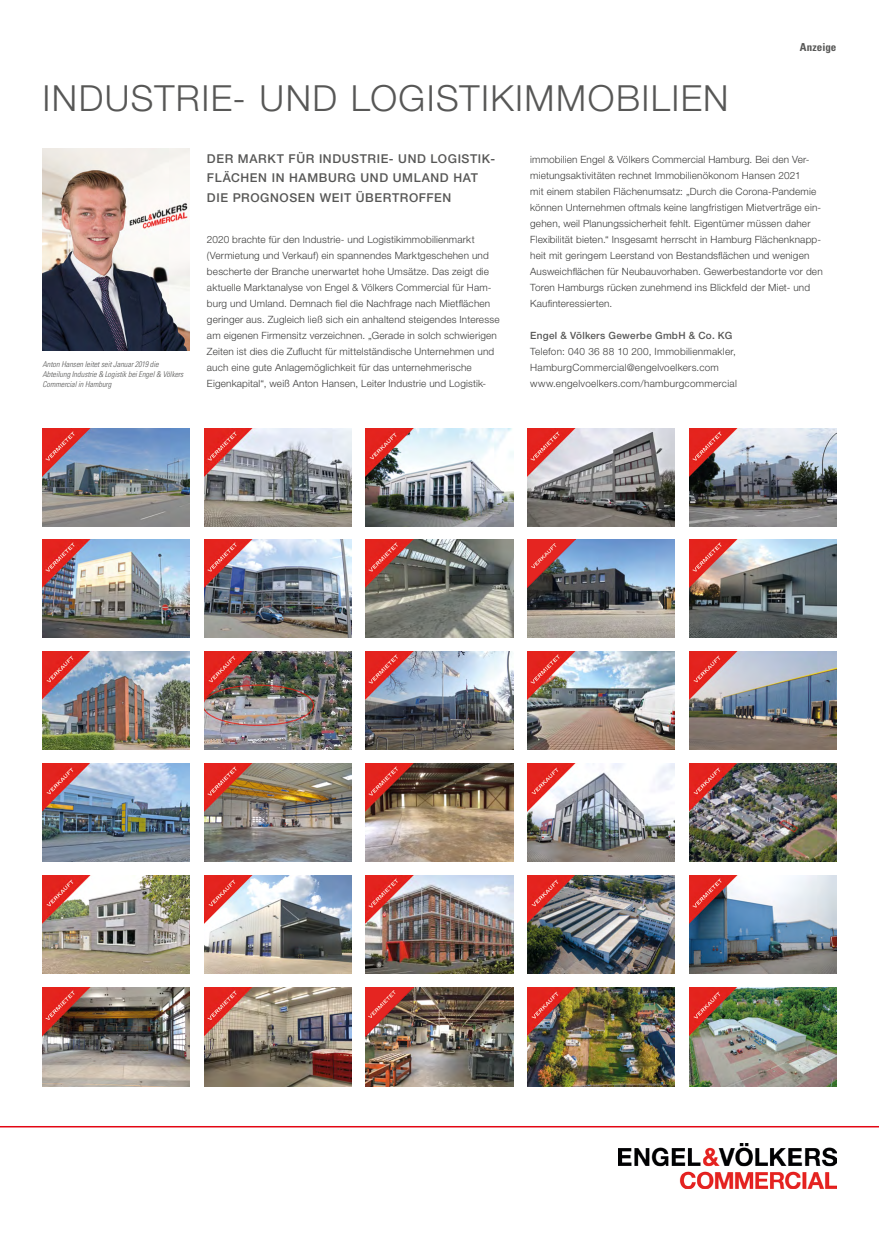
<style>
.page{position:relative;width:879px;height:1248px;background:#fff}
.page>*{position:absolute;margin:0;border:0;box-sizing:border-box;transform-origin:0 0}
.t1{font:300 36px "Helvetica Neue LT";letter-spacing:.04em;color:#575756}
.t2{font:500 12.2px/19.5px "Helvetica Neue LT";letter-spacing:.05em;color:#575756}
.t3{font:700 condensed 11px "Univers LT Std";letter-spacing:.005em;color:#575756}
.t4{font:300 10px/16px "Helvetica Neue LT";letter-spacing:.015em;color:#3c3c3b}
.t5{font:500 10px "Helvetica Neue LT";letter-spacing:.03em;color:#575756}
.t6{font:italic 300 condensed 8px/10px "Univers LT Std";letter-spacing:-.005em;color:#575756}
</style>
<div class="page">
<img style="left:619px;top:1143px;width:217px;height:45px">
<hr style="left:0;top:1125px;width:879px;height:2px;background:#e30613">
<img style="left:43px;top:428px;width:147px;height:98px">
<img style="left:204px;top:428px;width:147px;height:98px">
<img style="left:366px;top:428px;width:147px;height:98px">
<img style="left:527px;top:428px;width:148px;height:98px">
<img style="left:689px;top:428px;width:147px;height:98px">
<img style="left:43px;top:539px;width:147px;height:98px">
<img style="left:204px;top:539px;width:147px;height:98px">
<img style="left:366px;top:539px;width:147px;height:98px">
<img style="left:527px;top:539px;width:148px;height:98px">
<img style="left:689px;top:539px;width:147px;height:98px">
<img style="left:43px;top:651px;width:147px;height:98px">
<img style="left:204px;top:651px;width:147px;height:98px">
<img style="left:366px;top:651px;width:147px;height:98px">
<img style="left:527px;top:651px;width:148px;height:98px">
<img style="left:689px;top:651px;width:147px;height:98px">
<img style="left:43px;top:763px;width:147px;height:98px">
<img style="left:204px;top:763px;width:147px;height:98px">
<img style="left:366px;top:763px;width:147px;height:98px">
<img style="left:527px;top:763px;width:148px;height:98px">
<img style="left:689px;top:763px;width:147px;height:98px">
<img style="left:43px;top:875px;width:147px;height:98px">
<img style="left:204px;top:875px;width:147px;height:98px">
<img style="left:366px;top:875px;width:147px;height:98px">
<img style="left:527px;top:875px;width:148px;height:98px">
<img style="left:689px;top:875px;width:147px;height:98px">
<img style="left:43px;top:987px;width:147px;height:98px">
<img style="left:204px;top:987px;width:147px;height:98px">
<img style="left:366px;top:987px;width:147px;height:98px">
<img style="left:527px;top:987px;width:148px;height:98px">
<img style="left:689px;top:987px;width:147px;height:98px">
<img style="left:366px;top:987px;width:48px;height:49px">
<img style="left:527px;top:539px;width:48px;height:49px">
<img style="left:43px;top:149px;width:147px;height:201px">
<h1 class="t1" style="left:43px;top:76px;width:687px">INDUSTRIE- UND LOGISTIKIMMOBILIEN</h1>
<p class="t3" style="left:800px;top:40px;width:38px">Anzeige</p>
<p class="t6" style="left:43px;top:359px;width:142px">Anton Hansen leitet seit Januar 2019 die<br>Abteilung Industrie &amp; Logistik bei Engel &amp; Völkers<br>Commercial in Hamburg</p>
<p class="t2" style="left:207px;top:149px;width:288px">DER MARKT FÜR INDUSTRIE- UND LOGISTIK-<br>FLÄCHEN IN HAMBURG UND UMLAND HAT<br>DIE PROGNOSEN WEIT ÜBERTROFFEN</p>
<p class="t4" style="left:207px;top:231px;width:294px">2020 brachte für den Industrie- und Logistikimmobilienmarkt (Vermietung und Verkauf) ein spannendes Marktgeschehen und bescherte der Branche unerwartet hohe Umsätze. Das zeigt die aktuelle Marktanalyse von Engel &amp; Völkers Commercial für Ham&shy;burg und Umland. Demnach fiel die Nachfrage nach Mietflächen geringer aus. Zugleich ließ sich ein anhaltend steigendes Interesse am eigenen Firmensitz verzeichnen. „Gerade in solch schwierigen Zeiten ist dies die Zuflucht für mittelständische Unternehmen und auch eine gute Anlagemöglichkeit für das unternehmerische Eigenkapital“, weiß Anton Hansen, Leiter Industrie und Logistik-</p>
<p class="t4" style="left:530px;top:151px;width:294px">immobilien Engel &amp; Völkers Commercial Hamburg. Bei den Ver&shy;mietungsaktivitäten rechnet Immobilienökonom Hansen 2021<br>mit einem stabilen Flächenumsatz: „Durch die Corona-Pandemie können Unternehmen oftmals keine langfristigen Mietverträge ein&shy;gehen, weil Planungssicherheit fehlt. Eigentümer müssen daher Flexibilität bieten.“ Insgesamt herrscht in Hamburg Flächenknapp&shy;heit mit geringem Leerstand von Bestandsflächen und wenigen Ausweichflächen für Neubauvorhaben. Gewerbestandorte vor den Toren Hamburgs rücken zunehmend ins Blickfeld der Miet- und Kaufinteressierten.</p>
<p class="t5" style="left:530px;top:329px;width:204px">Engel &amp; Völkers Gewerbe GmbH &amp; Co. KG</p>
<p class="t4" style="left:530px;top:343px;width:208px">Telefon: 040 36 88 10 200, Immobilienmakler,<br>HamburgCommercial@engelvoelkers.com www.engelvoelkers.com/hamburgcommercial</p>
</div>
